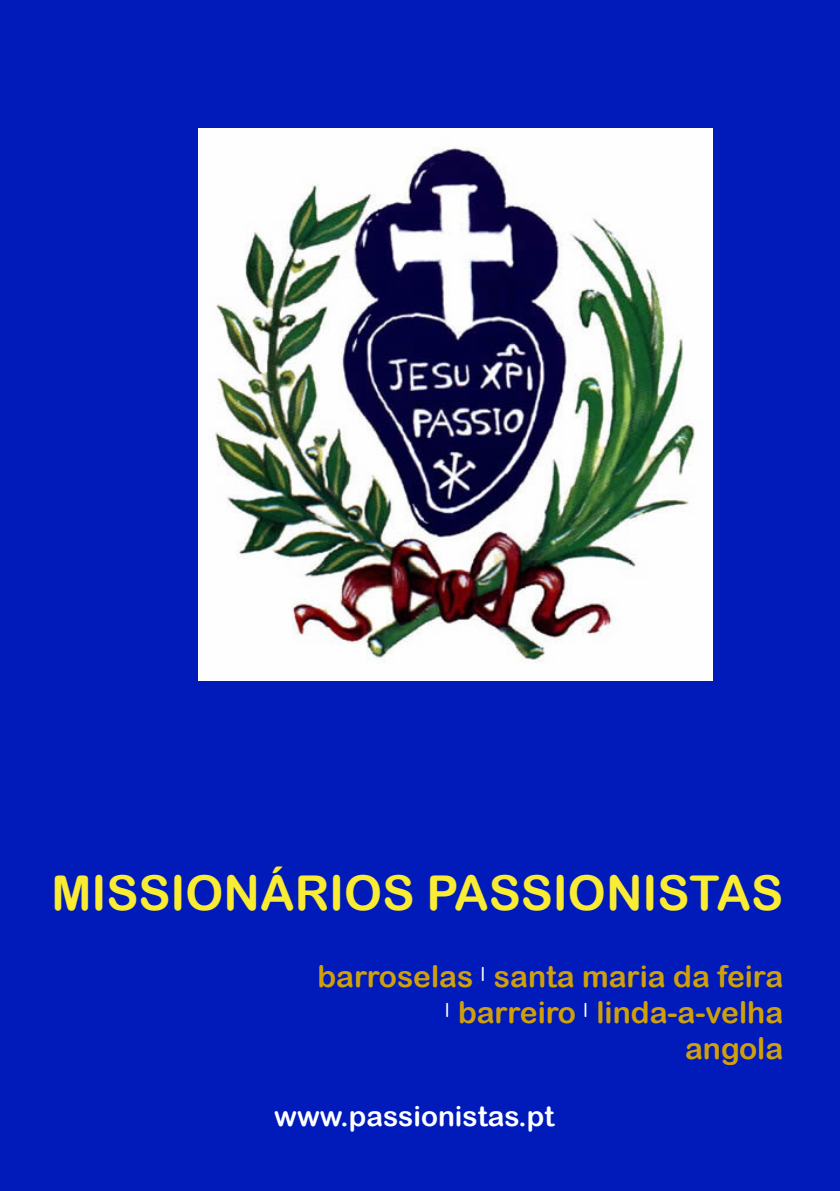
<style>
.page{position:relative;width:840px;height:1191px;background:#fff}
.page>*{position:absolute;margin:0;border:0;box-sizing:border-box;transform-origin:0 0}
.t1{font:48px "Arial Rounded MT Bold";color:#f9ec33}
.t2{font:30px "Arial Rounded MT Bold";color:#d0a00a}
.t3{font:28px "Arial Rounded MT Bold";color:#fff}
</style>
<div class="page">
<div style="left:0;top:0;width:839px;height:1191px;background:#001bba"></div>
<img style="left:198px;top:129px;width:513px;height:551px">
<p class="t1" style="left:51px;top:864px;width:733px">MISSIONÁRIOS PASSIONISTAS</p>
<p class="t2" style="left:317px;top:958px;width:467px">barroselas <sup>|</sup> santa maria da feira</p>
<p class="t2" style="left:445px;top:994px;width:339px"><sup>|</sup> barreiro <sup>|</sup> linda-a-velha</p>
<p class="t2" style="left:684px;top:1030px;width:100px">angola</p>
<p class="t3" style="left:274px;top:1099px;width:281px">www.passionistas.pt</p>
</div>
